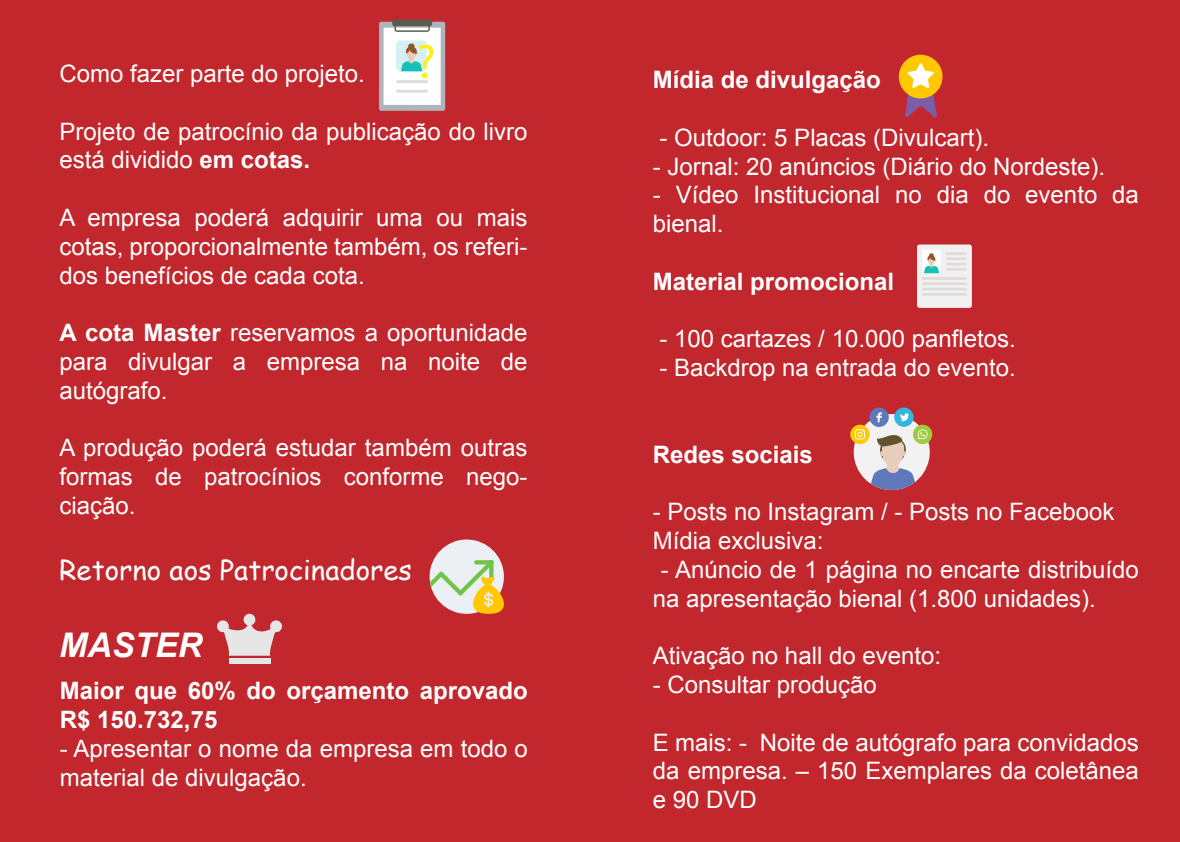
<style>
.page{position:relative;width:1180px;height:842px;background:#c1272d}
.page>*{position:absolute;margin:0;border:0;box-sizing:border-box;transform-origin:0 0}
.t1{font:48.9px "Myriad Pro";color:#fcee21}
.t2{font:italic 700 33.9px "Arial";color:#fff}
.t3{font:27.6px "Comic Sans MS";color:#fff}
.t4{font:24px/28.8px "Arial";color:#fff}
.t5{font:700 24px/28.8px "Arial";color:#fff}
.s1{font-weight:700}
</style>
<div class="page">
<div style="left:379px;top:22px;width:66px;height:89px;background:#aeb5ba;border-radius:2px"></div>
<div style="left:384px;top:28px;width:57px;height:77px;background:#fff"></div>
<svg style="left:392px;top:20px;width:40px;height:12px"></svg>
<div style="left:396px;top:41px;width:31px;height:30px;background:#d6f0f8;border-radius:4px"></div>
<svg style="left:401px;top:43px;width:21px;height:28px"></svg>
<hr style="left:396px;top:90px;width:32px;height:3px;background:#dcdcdb">
<hr style="left:396px;top:80px;width:32px;height:3px;background:#dcdcdb">
<svg style="left:217px;top:614px;width:65px;height:42px"></svg>
<div style="left:229px;top:659px;width:41px;height:5px;background:#e6e6e6"></div>
<div style="left:917px;top:245px;width:55px;height:63px;background:#f1f1f1;border-radius:3px"></div>
<div style="left:922px;top:250px;width:19px;height:23px;background:#fff"></div>
<hr style="left:946px;top:252px;width:21px;height:3px;background:#dfdbd8">
<hr style="left:946px;top:258px;width:21px;height:2px;background:#dfdbd8">
<hr style="left:946px;top:263px;width:21px;height:3px;background:#dfdbd8">
<hr style="left:946px;top:268px;width:21px;height:3px;background:#dfdbd8">
<hr style="left:922px;top:277px;width:45px;height:3px;background:#dfdbd8">
<hr style="left:922px;top:282px;width:45px;height:3px;background:#dfdbd8">
<hr style="left:922px;top:288px;width:45px;height:2px;background:#dfdbd8">
<hr style="left:922px;top:293px;width:45px;height:3px;background:#dfdbd8">
<svg style="left:924px;top:253px;width:15px;height:20px"></svg>
<div style="left:430px;top:540px;width:74px;height:74px;background:#eceff3;border-radius:50%"></div>
<svg style="left:430px;top:560px;width:74px;height:54px"></svg>
<div style="left:899px;top:55px;width:44px;height:43px;background:#ffc800;border-radius:50%"></div>
<svg style="left:905px;top:63px;width:32px;height:55px"></svg>
<svg style="left:869px;top:407px;width:20px;height:20px"></svg>
<svg style="left:850px;top:425px;width:20px;height:19px"></svg>
<svg style="left:894px;top:407px;width:20px;height:20px"></svg>
<svg style="left:855px;top:412px;width:78px;height:78px"></svg>
<h1 class="t1" style="left:416px;top:31px;width:21px">?</h1>
<p class="t4" style="left:59px;top:59px;width:307px">Como fazer parte do projeto.</p>
<p class="t4" style="left:59px;top:117px;width:470px">Projeto de patrocínio da publicação do livro está dividido <span class="s1">em cotas.</span></p>
<p class="t4" style="left:59px;top:203px;width:470px;text-align:justify">A empresa poderá adquirir uma ou mais cotas, proporcionalmente também, os referi&shy;dos benefícios de cada cota.</p>
<p class="t4" style="left:59px;top:319px;width:469px;text-align:justify"><span class="s1">A cota Master</span> reservamos a oportunidade para divulgar a empresa na noite de autógrafo.</p>
<p class="t4" style="left:59px;top:434px;width:470px;text-align:justify">A produção poderá estudar também outras formas de patrocínios conforme nego&shy;ciação.</p>
<p class="t3" style="left:59px;top:549px;width:354px">Retorno aos Patrocinadores</p>
<h2 class="t2" style="left:59px;top:623px;width:145px">MASTER</h2>
<p class="t5" style="left:60px;top:677px;width:469px">Maior que 60% do orçamento aprovado<br>R$ 150.732,75</p>
<p class="t4" style="left:60px;top:734px;width:469px">- Apresentar o nome da empresa em todo o material de divulgação.</p>
<p class="t5" style="left:653px;top:66px;width:230px">Mídia de divulgação</p>
<p class="t4" style="left:660px;top:123px;width:331px">- Outdoor: 5 Placas (Divulcart).</p>
<p class="t4" style="left:653px;top:152px;width:454px">- Jornal: 20 anúncios (Diário do Nordeste).</p>
<p class="t4" style="left:653px;top:181px;width:488px">- Vídeo Institucional no dia do evento da bienal.</p>
<p class="t5" style="left:653px;top:268px;width:243px">Material promocional</p>
<p class="t4" style="left:660px;top:325px;width:358px">- 100 cartazes / 10.000 panfletos.</p>
<p class="t4" style="left:660px;top:354px;width:358px">- Backdrop na entrada do evento.</p>
<p class="t5" style="left:653px;top:441px;width:162px">Redes sociais</p>
<p class="t4" style="left:653px;top:498px;width:463px">- Posts no Instagram / - Posts no Facebook<br>Mídia exclusiva:</p>
<p class="t4" style="left:653px;top:555px;width:488px;text-indent:8px">- Anúncio de 1 página no encarte distribuído na apresentação bienal (1.800 unidades).</p>
<p class="t4" style="left:653px;top:642px;width:290px">Ativação no hall do evento:</p>
<p class="t4" style="left:653px;top:670px;width:226px">- Consultar produção</p>
<p class="t4" style="left:653px;top:728px;width:488px;text-align:justify">E mais: - Noite de autógrafo para convidados da empresa. – 150 Exemplares da coletânea e 90 DVD</p>
</div>
